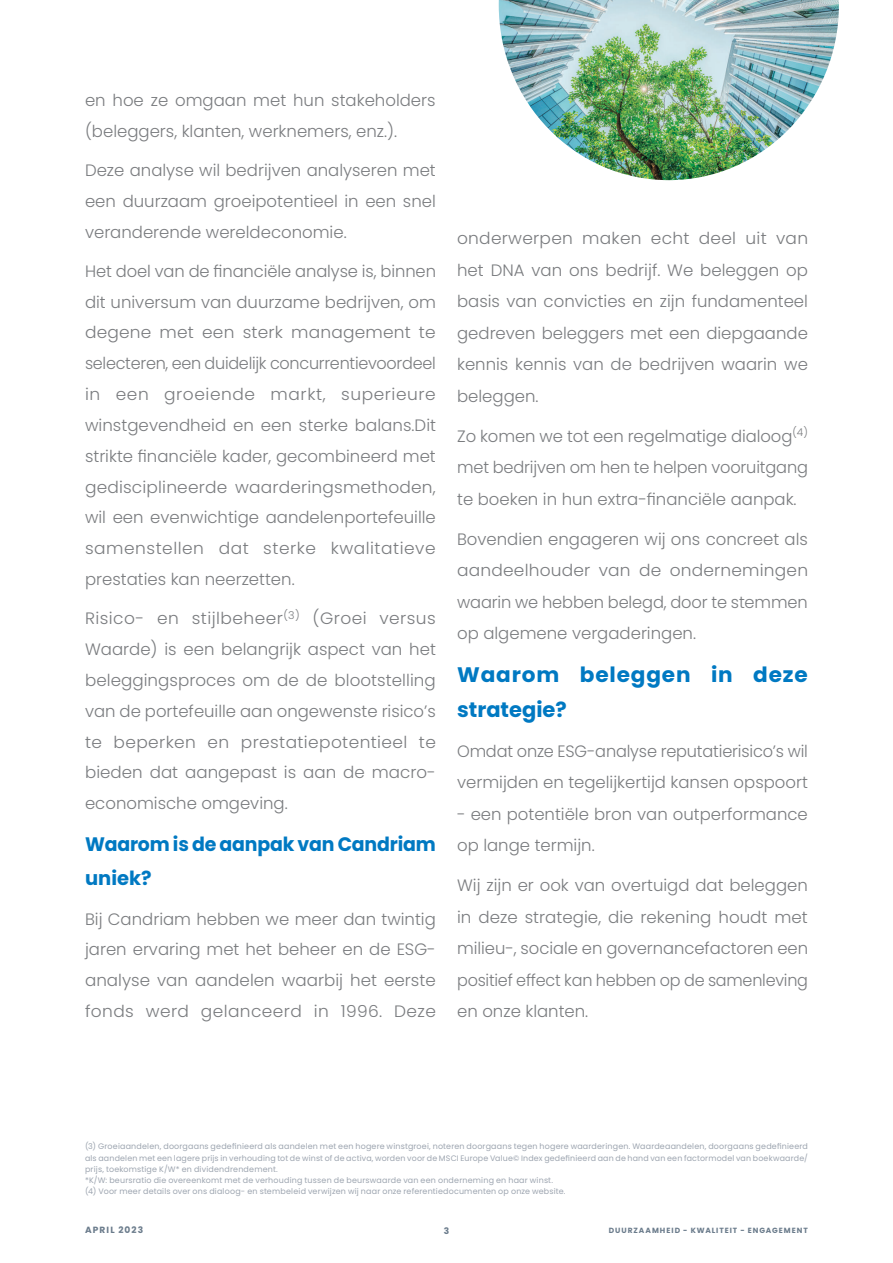
<style>
.page{position:relative;width:893px;height:1263px;background:#fff}
.page>*{position:absolute;margin:0;border:0;box-sizing:border-box;transform-origin:0 0}
.t1{font:700 21px/34.5px "Poppins";letter-spacing:.04em;color:#0079c2}
.t2{font:700 19.5px/33.8px "Poppins";letter-spacing:-.01em;color:#0079c2}
.t3{font:300 16.5px/30.8px "Poppins";color:#7a7c7f;text-align:justify}
.t4{font:700 9px "Poppins";letter-spacing:.125em;color:#6a7b8b}
.t5{font:7.95px/11.2px "Poppins";letter-spacing:.025em;color:#9da5b0}
.t6{font:700 7.5px "Poppins";letter-spacing:.13em;color:#6a7b8b}
</style>
<div class="page">
<img style="left:499px;top:0;width:340px;height:180px">
<p class="t3" style="left:85px;top:85px;width:352px">en hoe ze omgaan met hun stakeholders (beleggers, klanten, werknemers, enz.).</p>
<p class="t3" style="left:85px;top:155px;width:352px">Deze analyse wil bedrijven analyseren met een duurzaam groeipotentieel in een snel veranderende wereldeconomie.</p>
<p class="t3" style="left:85px;top:256px;width:353px">Het doel van de financiële analyse is, binnen dit universum van duurzame bedrijven, om degene met een sterk management te selecteren, een duidelijk concurrentievoordeel in een groeiende markt, superieure winstgevendheid en een sterke balans.Dit strikte financiële kader, gecombineerd met gedisciplineerde waarderingsmethoden, wil een evenwichtige aandelenportefeuille samenstellen dat sterke kwalitatieve prestaties kan neerzetten.</p>
<p class="t3" style="left:85px;top:603px;width:352px">Risico- en stijlbeheer<sup>(3)</sup> (Groei versus Waarde) is een belangrijk aspect van het beleggingsproces om de de blootstelling van de portefeuille aan ongewenste risico’s te beperken en prestatiepotentieel te bieden dat aangepast is aan de macro&shy;economische omgeving.</p>
<p class="t2" style="left:85px;top:828px;width:352px">Waarom is de aanpak van Candriam uniek?</p>
<p class="t3" style="left:85px;top:903px;width:352px">Bij Candriam hebben we meer dan twintig jaren ervaring met het beheer en de ESG&shy;analyse van aandelen waarbij het eerste fonds werd gelanceerd in 1996. Deze</p>
<p class="t3" style="left:457px;top:223px;width:352px;line-height:31.5px">onderwerpen maken echt deel uit van het DNA van ons bedrijf. We beleggen op basis van convicties en zijn fundamenteel gedreven beleggers met een diepgaande kennis kennis van de bedrijven waarin we beleggen.</p>
<p class="t3" style="left:457px;top:420px;width:352px;line-height:31.5px">Zo komen we tot een regelmatige dialoog<sup>(4) </sup>met bedrijven om hen te helpen vooruitgang te boeken in hun extra-financiële aanpak.</p>
<p class="t3" style="left:457px;top:523px;width:352px;line-height:31.5px">Bovendien engageren wij ons concreet als aandeelhouder van de ondernemingen waarin we hebben belegd, door te stemmen op algemene vergaderingen.</p>
<p class="t1" style="left:457px;top:658px;width:352px">Waarom beleggen in deze strategie?</p>
<p class="t3" style="left:457px;top:735px;width:352px;line-height:31.5px">Omdat onze ESG-analyse reputatierisico’s wil vermijden en tegelijkertijd kansen opspoort</p>
<p class="t3" style="left:457px;top:798px;width:352px;line-height:31.5px">- een potentiële bron van outperformance op lange termijn.</p>
<p class="t3" style="left:457px;top:869px;width:352px;line-height:31.5px">Wij zijn er ook van overtuigd dat beleggen in deze strategie, die rekening houdt met milieu-, sociale en governancefactoren een positief effect kan hebben op de samenleving en onze klanten.</p>
<p class="t5" style="left:85px;top:1141px;width:724px">(3) Groeiaandelen, doorgaans gedefinieerd als aandelen met een hogere winstgroei, noteren doorgaans tegen hogere waarderingen. Waardeaandelen, doorgaans gedefinieerd als aandelen met een lagere prijs in verhouding tot de winst of de activa, worden voor de MSCI Europe Value© Index gedefinieerd aan de hand van een factormodel van boekwaarde/ prijs, toekomstige K/W* en dividendrendement.<br>*K/W: beursratio die overeenkomt met de verhouding tussen de beurswaarde van een onderneming en haar winst.<br>(4) Voor meer details over ons dialoog- en stembeleid verwijzen wij naar onze referentiedocumenten op onze website.</p>
<p class="t4" style="left:85px;top:1223px;width:60px">APRIL 2023</p>
<p class="t4" style="left:444px;top:1224px;width:7px">3</p>
<p class="t6" style="left:609px;top:1225px;width:201px">DUURZAAMHEID - KWALITEIT - ENGAGEMENT</p>
</div>
